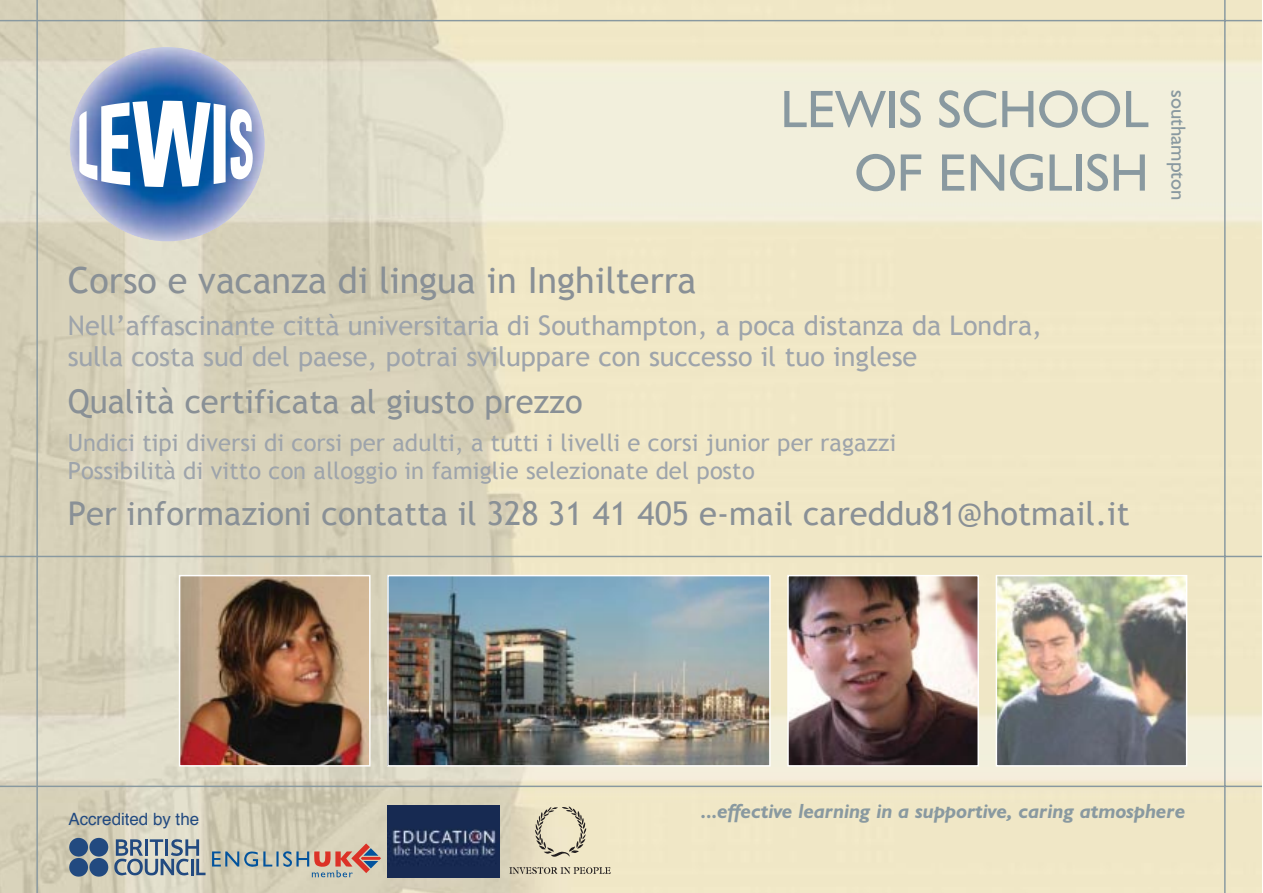
<style>
.page{position:relative;width:1263px;height:893px;background:#fff}
.page>*{position:absolute;margin:0;border:0;box-sizing:border-box;transform-origin:0 0}
.t1{font:52.95px/63.4px "Humanist 521 BT";color:#8999a0;text-align:right}
.t2{font:36px "Trebuchet MS";letter-spacing:.005em;color:#899096}
.t3{font:32.7px "Trebuchet MS";color:#899096}
.t4{font:27px/31.3px "Trebuchet MS";color:#9ea4ab}
.t5{font:23.7px/28px "Trebuchet MS";letter-spacing:.005em;color:#9ea4ab}
.t6{font:italic 700 20.55px "Humanist 521 BT";color:#8999a0}
.t7{font:20.55px "Humanist 521 BT";color:#8999a0}
.t8{font:16.95px "Helvetica";color:#224a80}
</style>
<div class="page">
<img style="left:0;top:0;width:1262px;height:893px">
<img style="left:181px;top:577px;width:188px;height:188px">
<div style="left:179px;top:575px;width:192px;height:192px;border:1px solid #fff"></div>
<img style="left:789px;top:577px;width:188px;height:188px">
<div style="left:787px;top:575px;width:192px;height:192px;border:1px solid #fff"></div>
<img style="left:389px;top:577px;width:380px;height:188px">
<div style="left:387px;top:575px;width:384px;height:192px;border:1px solid #fff"></div>
<img style="left:998px;top:577px;width:187px;height:188px">
<div style="left:996px;top:575px;width:191px;height:192px;border:1px solid #fff"></div>
<hr style="left:0;top:556px;width:1262px;height:1px;background:#8999a0">
<hr style="left:0;top:786px;width:1262px;height:1px;background:#8999a0">
<hr style="left:1224px;top:0;width:1px;height:893px;background:#8999a0">
<hr style="left:0;top:20px;width:1262px;height:1px;background:#8999a0">
<img style="left:70px;top:47px;width:194px;height:135px">
<img style="left:78px;top:182px;width:180px;height:59px">
<svg style="left:79px;top:101px;width:174px;height:86px"></svg>
<hr style="left:36px;top:0;width:2px;height:893px;background:#8999a0">
<svg style="left:114px;top:839px;width:92px;height:36px;background:#96a3ab"></svg>
<svg style="left:69px;top:838px;width:39px;height:39px;background:#516d8e"></svg>
<svg style="left:535px;top:806px;width:52px;height:51px;background:#d1c8ae"></svg>
<svg style="left:509px;top:867px;width:102px;height:7px"></svg>
<svg style="left:212px;top:850px;width:60px;height:18px"></svg>
<hr style="left:276px;top:851px;width:3px;height:15px;background:#02539d">
<svg style="left:280px;top:843px;width:101px;height:35px;background:#c3aa9d"></svg>
<img style="left:388px;top:806px;width:111px;height:71px">
<h1 class="t1" style="left:780px;top:83px;width:370px">LEWIS SCHOOL<br>OF ENGLISH</h1>
<p class="t7" style="left:1185px;top:90px;width:111px;rotate:90deg">southampton</p>
<h2 class="t2" style="left:68px;top:259px;width:630px">Corso e vacanza di lingua in Inghilterra</h2>
<p class="t4" style="left:68px;top:310px;width:976px">Nell’affascinante città universitaria di Southampton, a poca distanza da Londra, sulla costa sud del paese, potrai sviluppare con successo il tuo inglese</p>
<p class="t3" style="left:68px;top:382px;width:516px">Qualità certificata al giusto prezzo</p>
<p class="t5" style="left:68px;top:429px;width:830px">Undici tipi diversi di corsi per adulti, a tutti i livelli e corsi junior per ragazzi<br>Possibilità di vitto con alloggio in famiglie selezionate del posto</p>
<p class="t3" style="left:68px;top:494px;width:1064px">Per informazioni contatta il 328 31 41 405 e-mail careddu81@hotmail.it</p>
<p class="t8" style="left:68px;top:812px;width:132px">Accredited by the</p>
<p class="t6" style="left:701px;top:799px;width:486px">...effective learning in a supportive, caring atmosphere</p>
</div>
